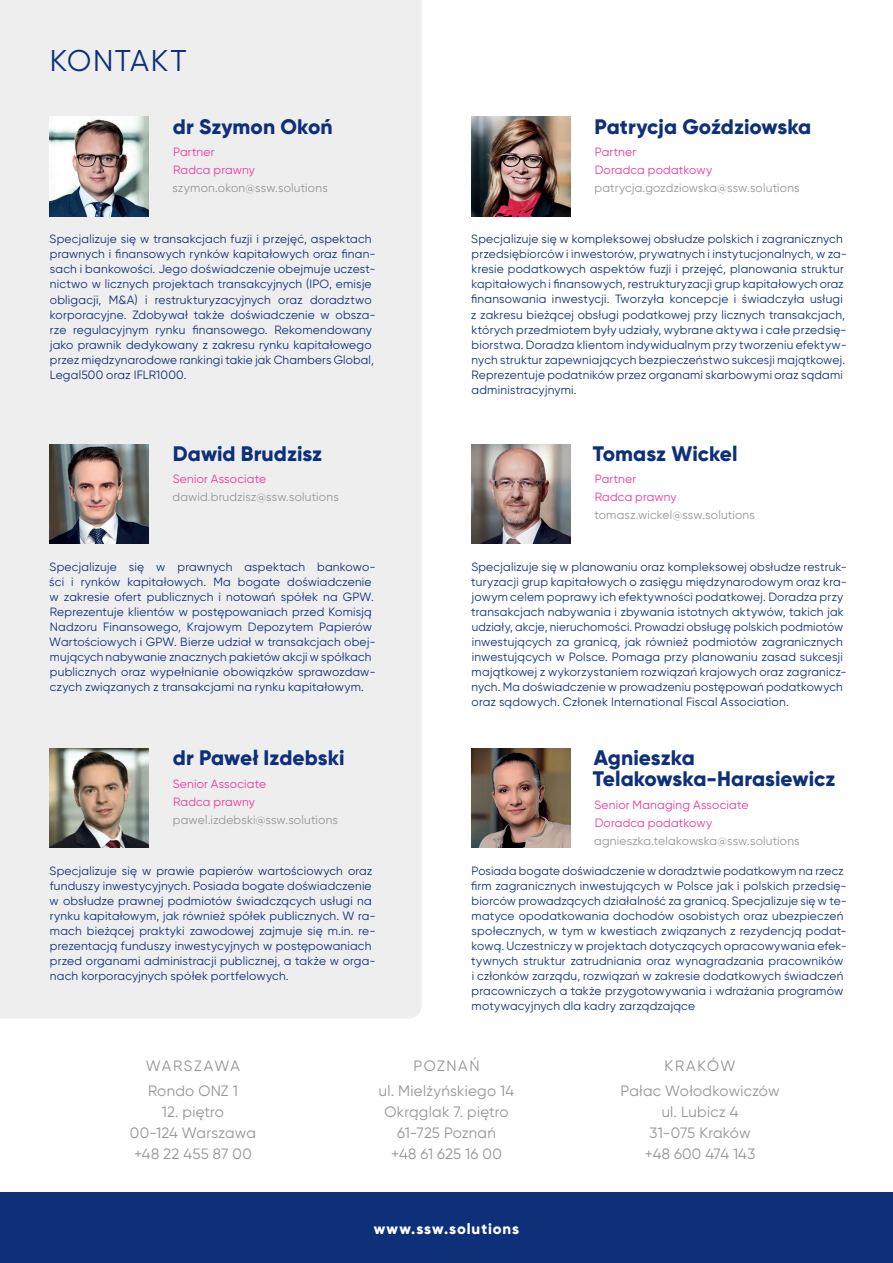
<style>
.page{position:relative;width:893px;height:1263px;background:#fff}
.page>*{position:absolute;margin:0;border:0;box-sizing:border-box;transform-origin:0 0}
.t1{font:30px "Gilroy";letter-spacing:.05em;color:#0d3079}
.t2{font:800 21px/21px "Gilroy";color:#0d3079}
.t3{font:15px/21px "Gilroy";letter-spacing:.015em;color:#939598;text-align:center}
.t4{font:800 15px "Gilroy";letter-spacing:.06em;color:#fff}
.t5{font:15px/25.2px "Gilroy";letter-spacing:.065em;color:#939598}
.t6{font:12px/15px "Gilroy";letter-spacing:.015em;color:#0d3079}
.t7{font:12px "Gilroy";letter-spacing:.015em;color:#939598}
.t8{font:12px/18px "Gilroy";letter-spacing:.015em;color:#ed3896}
</style>
<div class="page">
<div style="left:0;top:0;width:422px;height:1018px;background:#eeeeef"></div>
<div style="left:0;top:1193px;width:893px;height:70px;background:#0d3079"></div>
<img style="left:50px;top:117px;width:99px;height:99px">
<img style="left:471px;top:117px;width:99px;height:99px">
<img style="left:471px;top:444px;width:99px;height:100px">
<img style="left:471px;top:748px;width:99px;height:100px">
<img style="left:50px;top:748px;width:99px;height:100px">
<img style="left:50px;top:444px;width:99px;height:100px">
<h1 class="t1" style="left:50px;top:42px;width:138px">KONTAKT</h1>
<h2 class="t2" style="left:173px;top:116px;width:161px">dr Szymon Okoń</h2>
<p class="t8" style="left:173px;top:143px;width:83px">Partner<br>Radca prawny</p>
<p class="t7" style="left:172px;top:180px;width:157px">szymon.okon@ssw.solutions</p>
<p class="t6" style="left:50px;top:232px;width:327px">Specjalizuje się w transakcjach fuzji i przejęć, aspektach prawnych i finansowych rynków kapitałowych oraz finan&shy;sach i bankowości. Jego doświadczenie obejmuje uczest&shy;nictwo w licznych projektach transakcyjnych (IPO, emisje obligacji, M&amp;A) i restrukturyzacyjnych oraz doradztwo korporacyjne. Zdobywał także doświadczenie w obsza&shy;rze regulacyjnym rynku finansowego. Rekomendowany jako prawnik dedykowany z zakresu rynku kapitałowego przez międzynarodowe rankingi takie jak Chambers Global, Legal500 oraz IFLR1000.</p>
<h2 class="t2" style="left:173px;top:443px;width:151px">Dawid Brudzisz</h2>
<p class="t8" style="left:173px;top:470px;width:95px">Senior Associate</p>
<p class="t7" style="left:172px;top:490px;width:168px">dawid.brudzisz@ssw.solutions</p>
<p class="t6" style="left:49px;top:559px;width:328px">Specjalizuje się w prawnych aspektach bankowo&shy;ści i rynków kapitałowych. Ma bogate doświadczenie w zakresie ofert publicznych i notowań spółek na GPW.<br>Reprezentuje klientów w postępowaniach przed Komisją Nadzoru Finansowego, Krajowym Depozytem Papierów Wartościowych i GPW. Bierze udział w transakcjach obej&shy;mujących nabywanie znacznych pakietów akcji w spółkach publicznych oraz wypełnianie obowiązków sprawozdaw&shy;czych związanych z transakcjami na rynku kapitałowym.</p>
<h2 class="t2" style="left:173px;top:747px;width:173px">dr Paweł Izdebski</h2>
<p class="t8" style="left:173px;top:774px;width:95px">Senior Associate<br>Radca prawny</p>
<p class="t7" style="left:173px;top:812px;width:167px">pawel.izdebski@ssw.solutions</p>
<p class="t6" style="left:50px;top:863px;width:327px">Specjalizuje się w prawie papierów wartościowych oraz funduszy inwestycyjnych. Posiada bogate doświadczenie w obsłudze prawnej podmiotów świadczących usługi na rynku kapitałowym, jak również spółek publicznych. W ra&shy;mach bieżącej praktyki zawodowej zajmuje się m.in. re&shy;prezentacją funduszy inwestycyjnych w postępowaniach przed organami administracji publicznej, a także w orga&shy;nach korporacyjnych spółek portfelowych.</p>
<h2 class="t2" style="left:595px;top:116px;width:218px">Patrycja Goździowska</h2>
<p class="t8" style="left:595px;top:143px;width:119px">Partner<br>Doradca podatkowy</p>
<p class="t7" style="left:595px;top:180px;width:207px">patrycja.gozdziowska@ssw.solutions</p>
<p class="t6" style="left:471px;top:232px;width:377px">Specjalizuje się w kompleksowej obsłudze polskich i zagranicznych przedsiębiorców i inwestorów, prywatnych i instytucjonalnych, w za&shy;kresie podatkowych aspektów fuzji i przejęć, planowania struktur kapitałowych i finansowych, restrukturyzacji grup kapitałowych oraz finansowania inwestycji. Tworzyła koncepcje i świadczyła usługi z zakresu bieżącej obsługi podatkowej przy licznych transakcjach, których przedmiotem były udziały, wybrane aktywa i całe przedsię&shy;biorstwa. Doradza klientom indywidualnym przy tworzeniu efektyw&shy;nych struktur zapewniających bezpieczeństwo sukcesji majątkowej.<br>Reprezentuje podatników przez organami skarbowymi oraz sądami administracyjnymi.</p>
<h2 class="t2" style="left:593px;top:443px;width:146px">Tomasz Wickel</h2>
<p class="t8" style="left:595px;top:470px;width:83px">Partner<br>Radca prawny</p>
<p class="t7" style="left:594px;top:508px;width:162px">tomasz.wickel@ssw.solutions</p>
<p class="t6" style="left:471px;top:559px;width:377px">Specjalizuje się w planowaniu oraz kompleksowej obsłudze restruk&shy;turyzacji grup kapitałowych o zasięgu międzynarodowym oraz kra&shy;jowym celem poprawy ich efektywności podatkowej. Doradza przy transakcjach nabywania i zbywania istotnych aktywów, takich jak udziały, akcje, nieruchomości. Prowadzi obsługę polskich podmiotów inwestujących za granicą, jak również podmiotów zagranicznych inwestujących w Polsce. Pomaga przy planowaniu zasad sukcesji majątkowej z wykorzystaniem rozwiązań krajowych oraz zagranicz&shy;nych. Ma doświadczenie w prowadzeniu postępowań podatkowych oraz sądowych. Członek International Fiscal Association.</p>
<h2 class="t2" style="left:593px;top:747px;width:244px">Agnieszka<br>Telakowska-Harasiewicz</h2>
<p class="t8" style="left:594px;top:795px;width:155px">Senior Managing Associate<br>Doradca podatkowy</p>
<p class="t7" style="left:594px;top:833px;width:207px">agnieszka.telakowska@ssw.solutions</p>
<p class="t6" style="left:471px;top:863px;width:377px">Posiada bogate doświadczenie w doradztwie podatkowym na rzecz firm zagranicznych inwestujących w Polsce jak i polskich przedsię&shy;biorców prowadzących działalność za granicą. Specjalizuje się w te&shy;matyce opodatkowania dochodów osobistych oraz ubezpieczeń społecznych, w tym w kwestiach związanych z rezydencją podat&shy;kową. Uczestniczy w projektach dotyczących opracowywania efek&shy;tywnych struktur zatrudniania oraz wynagradzania pracowników i członków zarządu, rozwiązań w zakresie dodatkowych świadczeń pracowniczych a także przygotowywania i wdrażania programów motywacyjnych dla kadry zarządzające</p>
<p class="t5" style="left:146px;top:1053px;width:95px">WARSZAWA<br>Rondo ONZ 1</p>
<p class="t3" style="left:130px;top:1101px;width:127px">12. piętro<br>00-124 Warszawa +48 22 455 87 00</p>
<p class="t3" style="left:379px;top:1053px;width:137px;line-height:25.2px">POZNAŃ<br>ul. Mielżyńskiego 14</p>
<p class="t3" style="left:384px;top:1101px;width:126px">Okrąglak 7. piętro<br>61-725 Poznań +48 61 625 16 00</p>
<p class="t4" style="left:374px;top:1219px;width:147px">www.ssw.solutions</p>
<p class="t3" style="left:621px;top:1053px;width:160px;line-height:25.2px">KRAKÓW<br>Pałac Wołodkowiczów</p>
<p class="t3" style="left:645px;top:1101px;width:112px">ul. Lubicz 4<br>31-075 Kraków +48 600 474 143</p>
</div>
